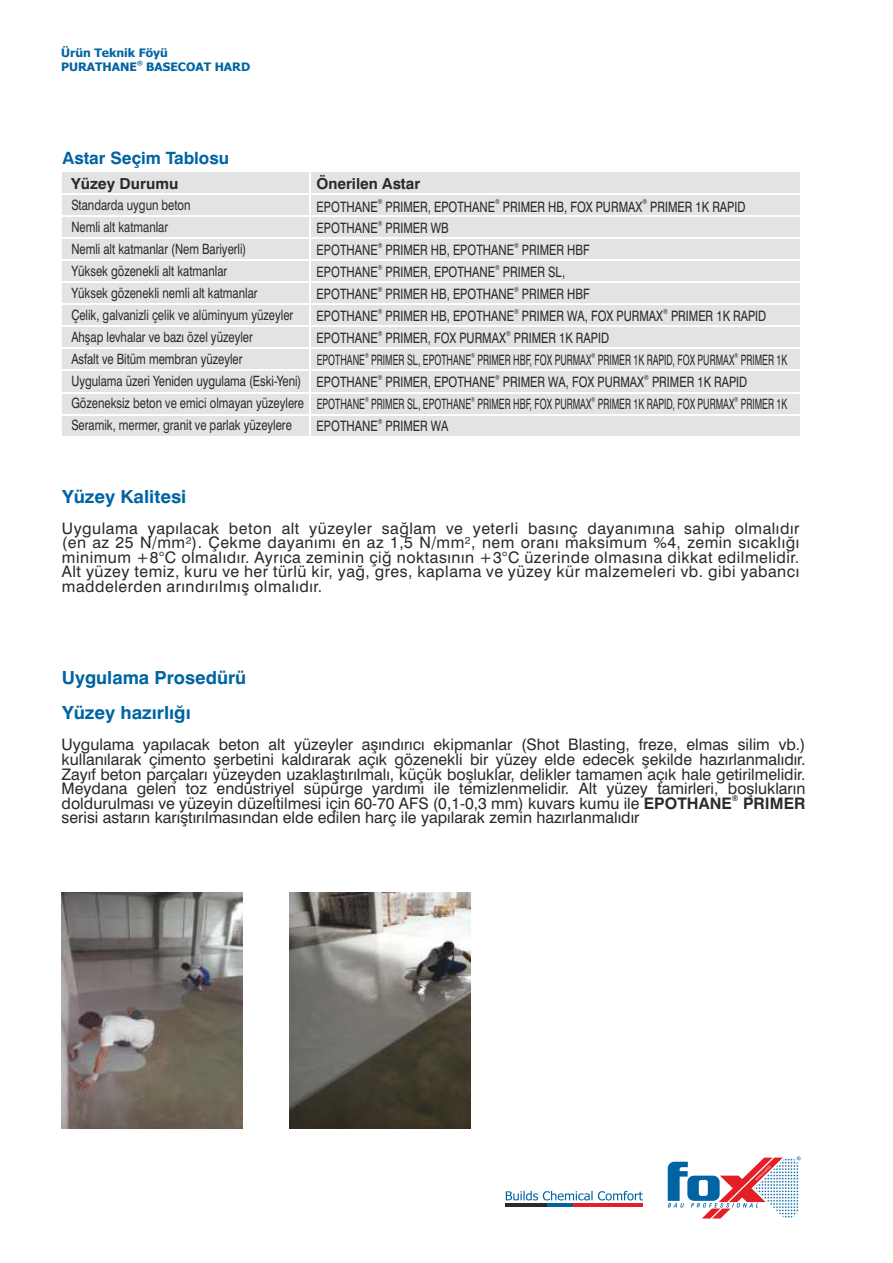
<style>
.page{position:relative;width:893px;height:1263px;background:#fff}
.page>*{position:absolute;margin:0;border:0;box-sizing:border-box;transform-origin:0 0}
.t1{font:700 18px/35.7px "Swiss 721 BT";color:#0064a2}
.t2{font:700 18px "Swiss 721 BT";color:#0064a2;scale:1.04 1}
.t3{font:700 16.95px "Swiss 721 BT";color:#0064a2}
.t4{font:15.9px/14.5px "Swiss 721 BT";color:#2b2a29;text-align:justify}
.t5{font:700 15.15px "Swiss 721 BT";color:#2b2a29}
.t6{font:14.4px "Swiss 721 BT";color:#2b2a29;scale:.8 1}
.t7{font:14.4px "Swiss 721 BT";color:#2b2a29;scale:.63 1}
.t8{font:14.25px/22px "Swiss 721 BT";color:#2b2a29;scale:.79 1}
.t9{font:700 11.7px "Tahoma";color:#0064a2;scale:1.04 1}
.t10{font:700 7.95px "Swiss 721 BT";color:#2b2a29}
.t11{font:7.2px "Swiss 721 BT";color:#2b2a29;scale:.8 1}
.t12{font:7.2px "Swiss 721 BT";color:#2b2a29;scale:.63 1}
.t13{font:700 5.85px "Tahoma";color:#0064a2;scale:1.04 1}
.s1{font-weight:700}
</style>
<div class="page">
<div style="left:62px;top:172px;width:737px;height:263px;background:#e3e3e3"></div>
<hr style="left:309px;top:172px;width:2px;height:263px;background:#fefefe">
<hr style="left:62px;top:370px;width:737px;height:1px;background:#fefefe">
<hr style="left:62px;top:347px;width:737px;height:2px;background:#fefefe">
<hr style="left:62px;top:325px;width:737px;height:2px;background:#fefefe">
<hr style="left:62px;top:303px;width:737px;height:2px;background:#fefefe">
<hr style="left:62px;top:281px;width:737px;height:2px;background:#fefefe">
<hr style="left:62px;top:259px;width:737px;height:2px;background:#fefefe">
<hr style="left:62px;top:237px;width:737px;height:2px;background:#fefefe">
<hr style="left:62px;top:215px;width:737px;height:2px;background:#fefefe">
<hr style="left:62px;top:193px;width:737px;height:2px;background:#fefefe">
<hr style="left:62px;top:392px;width:737px;height:1px;background:#fefefe">
<hr style="left:62px;top:414px;width:737px;height:1px;background:#fefefe">
<svg style="left:506px;top:1191px;width:137px;height:9px"></svg>
<hr style="left:506px;top:1203px;width:41px;height:4px;background:#2b2a29">
<hr style="left:547px;top:1203px;width:27px;height:4px;background:#0064a2">
<hr style="left:574px;top:1203px;width:69px;height:4px;background:#e32125">
<img style="left:289px;top:893px;width:181px;height:236px">
<img style="left:62px;top:893px;width:181px;height:236px">
<svg style="left:668px;top:1156px;width:133px;height:62px"></svg>
<p class="t9" style="left:61px;top:48px;width:104px">Ürün Teknik Föyü</p>
<p class="t13" style="left:137px;top:60px;width:7px">®</p>
<p class="t9" style="left:61px;top:62px;width:183px">PURATHANE BASECOAT HARD</p>
<p class="t3" style="left:63px;top:151px;width:168px">Astar Seçim Tablosu</p>
<p class="t8" style="left:71px;top:195px;width:296px">Standarda uygun beton<br>Nemli alt katmanlar<br>Nemli alt katmanlar (Nem Bariyerli)<br>Yüksek gözenekli alt katmanlar<br>Yüksek gözenekli nemli alt katmanlar<br>Çelik, galvanizli çelik ve alüminyum yüzeyler Ahşap levhalar ve bazı özel yüzeyler<br>Asfalt ve Bitüm membran yüzeyler<br>Uygulama üzeri Yeniden uygulama (Eski-Yeni)<br>Gözeneksiz beton ve emici olmayan yüzeylere Seramik, mermer, granit ve parlak yüzeylere</p>
<p class="t5" style="left:71px;top:177px;width:109px">Yüzey Durumu</p>
<p class="t5" style="left:316px;top:177px;width:105px">Önerilen Astar</p>
<p class="t11" style="left:378px;top:199px;width:7px">®</p>
<p class="t11" style="left:495px;top:199px;width:7px">®</p>
<p class="t11" style="left:642px;top:199px;width:7px">®</p>
<p class="t6" style="left:317px;top:201px;width:537px">EPOTHANE PRIMER, EPOTHANE PRIMER HB, FOX PURMAX PRIMER 1K RAPID</p>
<p class="t11" style="left:378px;top:221px;width:7px">®</p>
<p class="t6" style="left:317px;top:223px;width:167px">EPOTHANE PRIMER WB</p>
<p class="t11" style="left:378px;top:243px;width:7px">®</p>
<p class="t11" style="left:514px;top:243px;width:7px">®</p>
<p class="t6" style="left:317px;top:244px;width:343px">EPOTHANE PRIMER HB, EPOTHANE PRIMER HBF</p>
<p class="t11" style="left:378px;top:265px;width:7px">®</p>
<p class="t11" style="left:495px;top:265px;width:7px">®</p>
<p class="t6" style="left:317px;top:266px;width:312px">EPOTHANE PRIMER, EPOTHANE PRIMER SL,</p>
<p class="t11" style="left:378px;top:287px;width:7px">®</p>
<p class="t11" style="left:514px;top:287px;width:7px">®</p>
<p class="t6" style="left:317px;top:288px;width:343px">EPOTHANE PRIMER HB, EPOTHANE PRIMER HBF</p>
<p class="t11" style="left:378px;top:309px;width:7px">®</p>
<p class="t11" style="left:514px;top:309px;width:7px">®</p>
<p class="t11" style="left:663px;top:309px;width:7px">®</p>
<p class="t6" style="left:317px;top:310px;width:563px">EPOTHANE PRIMER HB, EPOTHANE PRIMER WA, FOX PURMAX PRIMER 1K RAPID</p>
<p class="t11" style="left:378px;top:331px;width:7px">®</p>
<p class="t11" style="left:506px;top:331px;width:7px">®</p>
<p class="t6" style="left:317px;top:332px;width:367px">EPOTHANE PRIMER, FOX PURMAX PRIMER 1K RAPID</p>
<p class="t12" style="left:365px;top:352px;width:7px">®</p>
<p class="t12" style="left:471px;top:352px;width:7px">®</p>
<p class="t12" style="left:591px;top:352px;width:7px">®</p>
<p class="t12" style="left:734px;top:352px;width:7px">®</p>
<p class="t7" style="left:317px;top:354px;width:748px">EPOTHANE PRIMER SL, EPOTHANE PRIMER HBF, FOX PURMAX PRIMER 1K RAPID, FOX PURMAX PRIMER 1K</p>
<p class="t11" style="left:378px;top:374px;width:7px">®</p>
<p class="t11" style="left:495px;top:374px;width:7px">®</p>
<p class="t11" style="left:644px;top:374px;width:7px">®</p>
<p class="t6" style="left:317px;top:376px;width:540px">EPOTHANE PRIMER, EPOTHANE PRIMER WA, FOX PURMAX PRIMER 1K RAPID</p>
<p class="t11" style="left:378px;top:418px;width:7px">®</p>
<p class="t6" style="left:317px;top:420px;width:166px">EPOTHANE PRIMER WA</p>
<p class="t12" style="left:365px;top:396px;width:7px">®</p>
<p class="t12" style="left:471px;top:396px;width:7px">®</p>
<p class="t12" style="left:591px;top:396px;width:7px">®</p>
<p class="t12" style="left:734px;top:396px;width:7px">®</p>
<p class="t7" style="left:317px;top:398px;width:748px">EPOTHANE PRIMER SL, EPOTHANE PRIMER HBF, FOX PURMAX PRIMER 1K RAPID, FOX PURMAX PRIMER 1K</p>
<p class="t2" style="left:62px;top:489px;width:121px">Yüzey Kalitesi</p>
<p class="t4" style="left:62px;top:522px;width:739px">Uygulama yapılacak beton alt yüzeyler sağlam ve yeterli basınç dayanımına sahip olmalıdır (en az 25 N/mm²). Çekme dayanımı en az 1,5 N/mm², nem oranı maksimum %4, zemin sıcaklığı minimum +8°C olmalıdır. Ayrıca zeminin çiğ noktasının +3°C üzerinde olmasına dikkat edilmelidir.<br>Alt yüzey temiz, kuru ve her türlü kir, yağ, gres, kaplama ve yüzey kür malzemeleri vb. gibi yabancı maddelerden arındırılmış olmalıdır.</p>
<p class="t1" style="left:62px;top:661px;width:186px">Uygulama Prosedürü<br>Yüzey hazırlığı</p>
<p class="t4" style="left:62px;top:739px;width:745px">Uygulama yapılacak beton alt yüzeyler aşındırıcı ekipmanlar (Shot Blasting, freze, elmas silim vb.) kullanılarak çimento şerbetini kaldırarak açık gözenekli bir yüzey elde edecek şekilde hazırlanmalıdır.<br>Zayıf beton parçaları yüzeyden uzaklaştırılmalı, küçük boşluklar, delikler tamamen açık hale getirilmelidir.<br>Meydana gelen toz endüstriyel süpürge yardımı ile temizlenmelidir. Alt yüzey tamirleri, boşlukların</p>
<p class="t10" style="left:732px;top:795px;width:8px">®</p>
<p class="t4" style="left:62px;top:797px;width:745px">doldurulması ve yüzeyin düzeltilmesi için 60-70 AFS (0,1-0,3 mm) kuvars kumu ile <span class="s1">EPOTHANE PRIMER </span>serisi astarın karıştırılmasından elde edilen harç ile yapılarak zemin hazırlanmalıdır</p>
</div>
